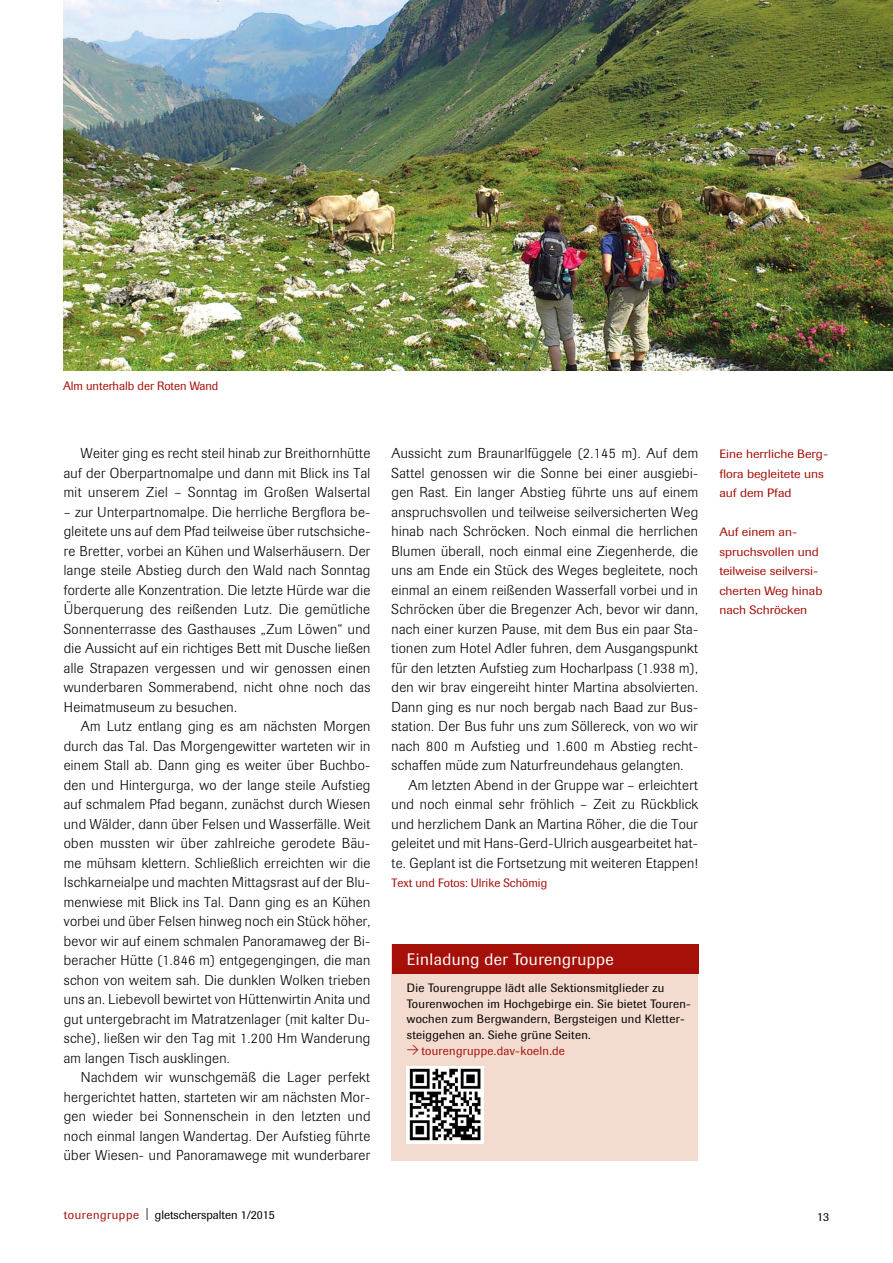
<style>
.page{position:relative;width:893px;height:1263px;background:#fff}
.page>*{position:absolute;margin:0;border:0;box-sizing:border-box;transform-origin:0 0}
.t1{font:16.5px "Imago";letter-spacing:.025em;color:#fff}
.t2{font:300 14.25px/19.5px "Imago";letter-spacing:.025em;color:#000;text-align:justify}
.t3{font:12px/15.8px "Imago";letter-spacing:.025em;color:#000}
.t4{font:12px/19.5px "Imago";color:#a51008;scale:1.08 1}
.t5{font:12px "Imago";color:#a51008}
.t6{font:12px "Imago";color:#000}
.s1{font-family:"DIN";color:#a51008}
.s2{color:#a51008}
</style>
<div class="page">
<img style="left:63px;top:0;width:830px;height:370px">
<div style="left:392px;top:944px;width:306px;height:217px;background:#f3dbd0"></div>
<div style="left:392px;top:944px;width:306px;height:30px;background:#a51008"></div>
<img style="left:407px;top:1066px;width:76px;height:77px">
<p class="t5" style="left:63px;top:379px;width:157px">Alm unterhalb der Roten Wand</p>
<p class="t2" style="left:64px;top:444px;width:308px;text-indent:17px">Weiter ging es recht steil hinab zur Breithornhütte auf der Oberpartnomalpe und dann mit Blick ins Tal mit unserem Ziel – Sonntag im Großen Walsertal</p>
<p class="t2" style="left:64px;top:502px;width:308px">– zur Unterpartnomalpe. Die herrliche Bergflora be&shy;gleitete uns auf dem Pfad teilweise über rutschsiche&shy;re Bretter, vorbei an Kühen und Walserhäusern. Der lange steile Abstieg durch den Wald nach Sonntag forderte alle Konzentration. Die letzte Hürde war die Überquerung des reißenden Lutz. Die gemütliche Sonnenterrasse des Gasthauses „Zum Löwen“ und die Aussicht auf ein richtiges Bett mit Dusche ließen alle Strapazen vergessen und wir genossen einen wunderbaren Sommerabend, nicht ohne noch das Heimatmuseum zu besuchen.</p>
<p class="t2" style="left:64px;top:717px;width:308px;text-indent:17px">Am Lutz entlang ging es am nächsten Morgen durch das Tal. Das Morgengewitter warteten wir in einem Stall ab. Dann ging es weiter über Buchbo&shy;den und Hintergurga, wo der lange steile Aufstieg auf schmalem Pfad begann, zunächst durch Wiesen und Wälder, dann über Felsen und Wasserfälle. Weit oben mussten wir über zahlreiche gerodete Bäu&shy;me mühsam klettern. Schließlich erreichten wir die Ischkarneialpe und machten Mittagsrast auf der Blu&shy;menwiese mit Blick ins Tal. Dann ging es an Kühen vorbei und über Felsen hinweg noch ein Stück höher, bevor wir auf einem schmalen Panoramaweg der Bi&shy;beracher Hütte (1.846 m) entgegengingen, die man schon von weitem sah. Die dunklen Wolken trieben uns an. Liebevoll bewirtet von Hüttenwirtin Anita und gut untergebracht im Matratzenlager (mit kalter Du&shy;sche), ließen wir den Tag mit 1.200 Hm Wanderung am langen Tisch ausklingen.</p>
<p class="t2" style="left:64px;top:1068px;width:308px;text-indent:17px">Nachdem wir wunschgemäß die Lager perfekt hergerichtet hatten, starteten wir am nächsten Mor&shy;gen wieder bei Sonnenschein in den letzten und noch einmal langen Wandertag. Der Aufstieg führte über Wiesen- und Panoramawege mit wunderbarer</p>
<p class="t2" style="left:392px;top:444px;width:308px">Aussicht zum Braunarlfüggele (2.145 m). Auf dem Sattel genossen wir die Sonne bei einer ausgiebi&shy;gen Rast. Ein langer Abstieg führte uns auf einem anspruchsvollen und teilweise seilversicherten Weg hinab nach Schröcken. Noch einmal die herrlichen Blumen überall, noch einmal eine Ziegenherde, die uns am Ende ein Stück des Weges begleitete, noch einmal an einem reißenden Wasserfall vorbei und in Schröcken über die Bregenzer Ach, bevor wir dann, nach einer kurzen Pause, mit dem Bus ein paar Sta&shy;tionen zum Hotel Adler fuhren, dem Ausgangspunkt für den letzten Aufstieg zum Hocharlpass (1.938 m), den wir brav eingereiht hinter Martina absolvierten.<br>Dann ging es nur noch bergab nach Baad zur Bus&shy;station. Der Bus fuhr uns zum Söllereck, von wo wir nach 800 m Aufstieg und 1.600 m Abstieg recht&shy;schaffen müde zum Naturfreundehaus gelangten.</p>
<p class="t2" style="left:392px;top:775px;width:308px;text-indent:17px">Am letzten Abend in der Gruppe war – erleichtert und noch einmal sehr fröhlich – Zeit zu Rückblick und herzlichem Dank an Martina Röher, die die Tour geleitet und mit Hans-Gerd-Ulrich ausgearbeitet hat&shy;te. Geplant ist die Fortsetzung mit weiteren Etappen!</p>
<p class="t5" style="left:392px;top:876px;width:157px">Text und Fotos: Ulrike Schömig</p>
<p class="t4" style="left:719px;top:444px;width:102px">Eine herrliche Berg&shy;flora begleitete uns auf dem Pfad</p>
<p class="t4" style="left:719px;top:522px;width:97px">Auf einem an&shy;spruchsvollen und teilweise seilversi&shy;cherten Weg hinab nach Schröcken</p>
<p class="t1" style="left:407px;top:949px;width:208px">Einladung der Tourengruppe</p>
<p class="t3" style="left:407px;top:980px;width:286px">Die Tourengruppe lädt alle Sektionsmitglieder zu Tourenwochen im Hochgebirge ein. Sie bietet Touren&shy;wochen zum Bergwandern, Bergsteigen und Kletter&shy;steiggehen an. Siehe grüne Seiten.<br><span class="s1">&gt;</span> <span class="s2">tourengruppe.dav-koeln.de</span></p>
<p class="t6" style="left:64px;top:1208px;width:213px"><span class="s2">tourengruppe</span> | gletscherspalten 1/2015</p>
<p class="t3" style="left:817px;top:1209px;width:13px">13</p>
</div>
